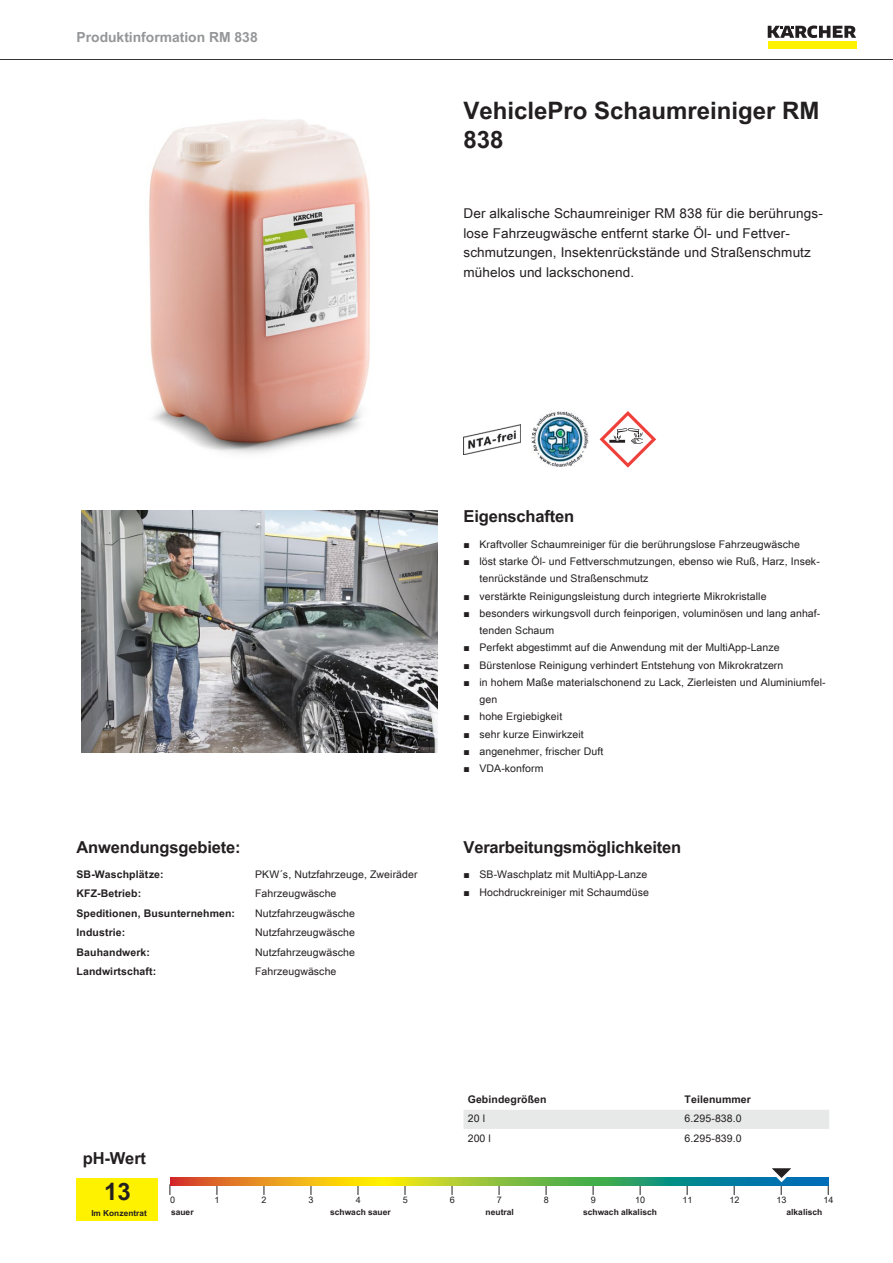
<style>
.page{position:relative;width:893px;height:1263px;background:#fff}
.page>*{position:absolute;margin:0;border:0;box-sizing:border-box;transform-origin:0 0}
.t1{font:700 24px/28.8px "Arial Unicode MS";color:#231f20}
.t2{font:700 16.5px "Arial Unicode MS";letter-spacing:-.01em;color:#231f20}
.t3{font:700 13.8px "Arial Unicode MS";color:#949698}
.t4{font:13.5px/19.5px "Arial Unicode MS";letter-spacing:.01em;color:#231f20}
.t5{font:10.5px/17.2px "Arial Unicode MS";letter-spacing:.01em;color:#231f20}
.t6{font:700 10.5px "Arial Unicode MS";letter-spacing:.01em;color:#231f20}
.t7{font:9px "Arial Unicode MS";color:#231f20}
.t8{font:700 8.4px "Arial Unicode MS";color:#231f20}
.t9{font:700 8.25px "Arial Unicode MS";color:#231f20}
.s1{font-family:"Arial"}
</style>
<div class="page">
<hr style="left:0;top:59px;width:893px;height:1px;background:#231f20">
<div style="left:768px;top:42px;width:88px;height:7px;background:#fff200"></div>
<svg style="left:768px;top:26px;width:88px;height:12px"></svg>
<img style="left:149px;top:119px;width:221px;height:335px">
<img style="left:463px;top:424px;width:57px;height:30px">
<img style="left:531px;top:411px;width:57px;height:56px">
<svg style="left:600px;top:411px;width:56px;height:57px"></svg>
<img style="left:81px;top:510px;width:356px;height:243px">
<div style="left:77px;top:1178px;width:81px;height:42px;background:#fff200"></div>
<svg style="left:170px;top:1178px;width:658px;height:8px"></svg>
<svg style="left:764px;top:1168px;width:38px;height:27px"></svg>
<div style="left:463px;top:1110px;width:366px;height:19px;background:#e7e8e8"></div>
<h3 class="t3" style="left:77px;top:27px;width:183px">Produktinformation RM 838</h3>
<h1 class="t1" style="left:463px;top:97px;width:358px">VehiclePro Schaumreiniger RM<br>838</h1>
<p class="t4" style="left:463px;top:203px;width:361px">Der alkalische Schaumreiniger RM 838 für die berührungs&shy;lose Fahrzeugwäsche entfernt starke Öl- und Fettver&shy;schmutzungen, Insektenrückstände und Straßenschmutz mühelos und lackschonend.</p>
<h2 class="t2" style="left:77px;top:835px;width:166px">Anwendungsgebiete:</h2>
<p class="t6" style="left:77px;top:866px;width:89px">SB-Waschplätze:</p>
<p class="t5" style="left:255px;top:865px;width:164px">PKW´s, Nutzfahrzeuge, Zweiräder</p>
<p class="t6" style="left:77px;top:886px;width:66px">KFZ-Betrieb:</p>
<p class="t5" style="left:255px;top:885px;width:83px">Fahrzeugwäsche</p>
<p class="t6" style="left:77px;top:905px;width:160px">Speditionen, Busunternehmen:</p>
<p class="t5" style="left:255px;top:904px;width:101px">Nutzfahrzeugwäsche</p>
<p class="t6" style="left:77px;top:925px;width:50px">Industrie:</p>
<p class="t5" style="left:255px;top:924px;width:101px">Nutzfahrzeugwäsche</p>
<p class="t6" style="left:77px;top:944px;width:75px">Bauhandwerk:</p>
<p class="t5" style="left:255px;top:943px;width:101px">Nutzfahrzeugwäsche</p>
<p class="t6" style="left:77px;top:964px;width:81px">Landwirtschaft:</p>
<p class="t5" style="left:255px;top:962px;width:83px">Fahrzeugwäsche</p>
<h2 class="t2" style="left:463px;top:504px;width:112px">Eigenschaften</h2>
<p class="t5" style="left:463px;top:535px;width:338px"><span class="s1">■</span> Kraftvoller Schaumreiniger für die berührungslose Fahrzeugwäsche</p>
<p class="t5" style="left:479px;top:553px;width:342px;text-indent:-16px"><span class="s1">■</span> löst starke Öl- und Fettverschmutzungen, ebenso wie Ruß, Harz, Insek&shy;tenrückstände und Straßenschmutz</p>
<p class="t5" style="left:463px;top:587px;width:305px"><span class="s1">■</span> verstärkte Reinigungsleistung durch integrierte Mikrokristalle</p>
<p class="t5" style="left:479px;top:604px;width:342px;text-indent:-16px"><span class="s1">■</span> besonders wirkungsvoll durch feinporigen, voluminösen und lang anhaf&shy;tenden Schaum</p>
<p class="t5" style="left:463px;top:639px;width:318px"><span class="s1">■</span> Perfekt abgestimmt auf die Anwendung mit der MultiApp-Lanze</p>
<p class="t5" style="left:463px;top:656px;width:321px"><span class="s1">■</span> Bürstenlose Reinigung verhindert Entstehung von Mikrokratzern</p>
<p class="t5" style="left:479px;top:673px;width:348px;text-indent:-16px"><span class="s1">■</span> in hohem Maße materialschonend zu Lack, Zierleisten und Aluminiumfel&shy;gen</p>
<p class="t5" style="left:463px;top:708px;width:100px"><span class="s1">■</span> hohe Ergiebigkeit</p>
<p class="t5" style="left:463px;top:725px;width:122px"><span class="s1">■</span> sehr kurze Einwirkzeit</p>
<p class="t5" style="left:463px;top:742px;width:141px"><span class="s1">■</span> angenehmer, frischer Duft</p>
<p class="t5" style="left:463px;top:760px;width:82px"><span class="s1">■</span> VDA-konform</p>
<h2 class="t2" style="left:463px;top:835px;width:219px">Verarbeitungsmöglichkeiten</h2>
<p class="t5" style="left:463px;top:866px;width:185px"><span class="s1">■</span> SB-Waschplatz mit MultiApp-Lanze</p>
<p class="t5" style="left:463px;top:883px;width:187px"><span class="s1">■</span> Hochdruckreiniger mit Schaumdüse</p>
<p class="t6" style="left:468px;top:1092px;width:80px">Gebindegrößen</p>
<p class="t6" style="left:685px;top:1092px;width:68px">Teilenummer</p>
<p class="t5" style="left:468px;top:1110px;width:19px">20 l</p>
<p class="t5" style="left:685px;top:1110px;width:59px">6.295-838.0</p>
<p class="t5" style="left:468px;top:1129px;width:25px">200 l</p>
<p class="t5" style="left:685px;top:1129px;width:59px">6.295-839.0</p>
<h2 class="t2" style="left:83px;top:1146px;width:65px">pH-Wert</h2>
<h1 class="t1" style="left:104px;top:1178px;width:28px">13</h1>
<p class="t7" style="left:170px;top:1193px;width:7px">0</p>
<p class="t7" style="left:215px;top:1193px;width:7px">1</p>
<p class="t7" style="left:262px;top:1193px;width:7px">2</p>
<p class="t7" style="left:309px;top:1193px;width:7px">3</p>
<p class="t7" style="left:356px;top:1193px;width:7px">4</p>
<p class="t7" style="left:403px;top:1193px;width:7px">5</p>
<p class="t7" style="left:450px;top:1193px;width:7px">6</p>
<p class="t7" style="left:497px;top:1193px;width:7px">7</p>
<p class="t7" style="left:544px;top:1193px;width:7px">8</p>
<p class="t7" style="left:591px;top:1193px;width:7px">9</p>
<p class="t7" style="left:635px;top:1193px;width:12px">10</p>
<p class="t7" style="left:682px;top:1193px;width:12px">11</p>
<p class="t7" style="left:729px;top:1193px;width:12px">12</p>
<p class="t7" style="left:776px;top:1193px;width:12px">13</p>
<p class="t7" style="left:823px;top:1193px;width:12px">14</p>
<p class="t9" style="left:91px;top:1207px;width:57px">Im Konzentrat</p>
<p class="t8" style="left:171px;top:1206px;width:24px">sauer</p>
<p class="t8" style="left:330px;top:1206px;width:62px">schwach sauer</p>
<p class="t8" style="left:486px;top:1206px;width:30px">neutral</p>
<p class="t8" style="left:583px;top:1206px;width:75px">schwach alkalisch</p>
<p class="t8" style="left:786px;top:1206px;width:37px">alkalisch</p>
</div>
